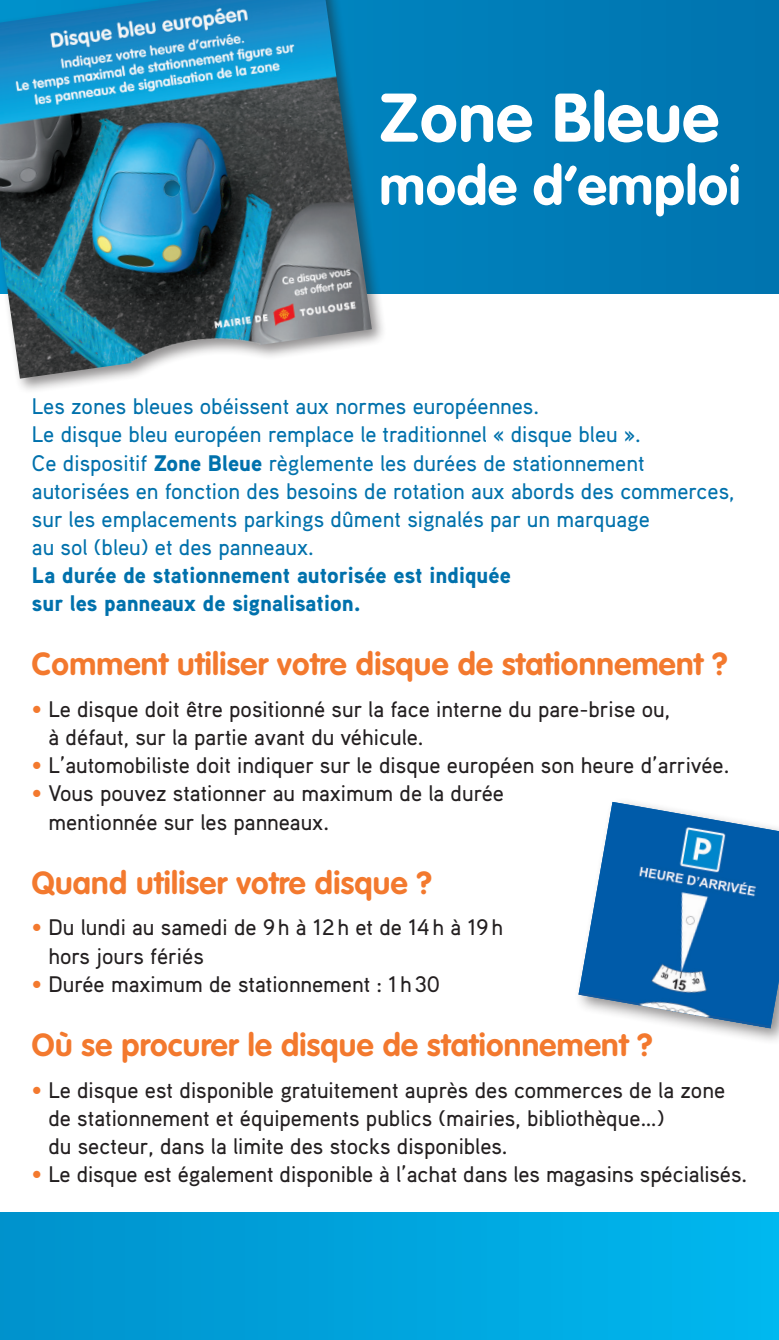
<style>
.page{position:relative;width:779px;height:1340px;background:#fff}
.page>*{position:absolute;margin:0;border:0;box-sizing:border-box;transform-origin:0 0}
.t1{font:700 67.5px "VAG Rounded";letter-spacing:.01em;color:#fff}
.t2{font:700 54px "VAG Rounded";letter-spacing:.01em;color:#fff}
.t3{font:700 31.5px "VAG Rounded";letter-spacing:.01em;color:#f3792e}
.t4{font:500 22.5px/28.1px "Aaux Pro";color:#231f20}
.t5{font:500 22.5px/28.1px "Aaux Pro";color:#0071ac}
.t6{font:900 22.5px/28.1px "Aaux Pro";color:#0071ac}
.s1{font-weight:900}
.s2{color:#f3792e}
</style>
<div class="page">
<div style="left:0;top:0;width:778px;height:293px;background:#007bb6"></div>
<div style="left:0;top:1212px;width:778px;height:127px;background:linear-gradient(to right,#0091cc,#00b8ef)"></div>
<div style="left:0;top:0;width:387px;height:394px;background:#231f20;opacity:.5"></div>
<img style="left:0;top:0;width:371px;height:378px">
<div style="left:573px;top:797px;width:205px;height:249px;background:#231f20;opacity:.5"></div>
<img style="left:578px;top:801px;width:200px;height:227px">
<h1 class="t1" style="left:379px;top:78px;width:341px">Zone Bleue</h1>
<h2 class="t2" style="left:379px;top:154px;width:362px">mode d’emploi</h2>
<p class="t5" style="left:32px;top:392px;width:703px">Les zones bleues obéissent aux normes européennes.<br>Le disque bleu européen remplace le traditionnel « disque bleu ».<br>Ce dispositif <span class="s1">Zone Bleue</span> règlemente les durées de stationnement autorisées en fonction des besoins de rotation aux abords des commerces, sur les emplacements parkings dûment signalés par un marquage<br>au sol (bleu) et des panneaux.</p>
<p class="t6" style="left:32px;top:560px;width:480px">La durée de stationnement autorisée est indiquée sur les panneaux de signalisation.</p>
<h3 class="t3" style="left:32px;top:646px;width:696px">Comment utiliser votre disque de stationnement ?</h3>
<p class="t4" style="left:48px;top:694px;width:623px;text-indent:-16px"><span class="s2">•</span> Le disque doit être positionné sur la face interne du pare-brise ou, à défaut, sur la partie avant du véhicule.</p>
<p class="t4" style="left:32px;top:750px;width:698px"><span class="s2">•</span> L’automobiliste doit indiquer sur le disque européen son heure d’arrivée.</p>
<p class="t4" style="left:48px;top:779px;width:457px;text-indent:-16px"><span class="s2">•</span> Vous pouvez stationner au maximum de la durée mentionnée sur les panneaux.</p>
<h3 class="t3" style="left:32px;top:864px;width:401px">Quand utiliser votre disque ?</h3>
<p class="t4" style="left:48px;top:912px;width:456px;text-indent:-16px"><span class="s2">•</span> Du lundi au samedi de 9h à 12h et de 14h à 19h hors jours fériés</p>
<p class="t4" style="left:32px;top:969px;width:409px"><span class="s2">•</span> Durée maximum de stationnement : 1h30</p>
<h3 class="t3" style="left:32px;top:1026px;width:622px">Où se procurer le disque de stationnement ?</h3>
<p class="t4" style="left:48px;top:1074px;width:678px;text-indent:-16px"><span class="s2">•</span> Le disque est disponible gratuitement auprès des commerces de la zone de stationnement et équipements publics (mairies, bibliothèque…)<br>du secteur, dans la limite des stocks disponibles.</p>
<p class="t4" style="left:32px;top:1159px;width:716px"><span class="s2">•</span> Le disque est également disponible à l’achat dans les magasins spécialisés.</p>
</div>
